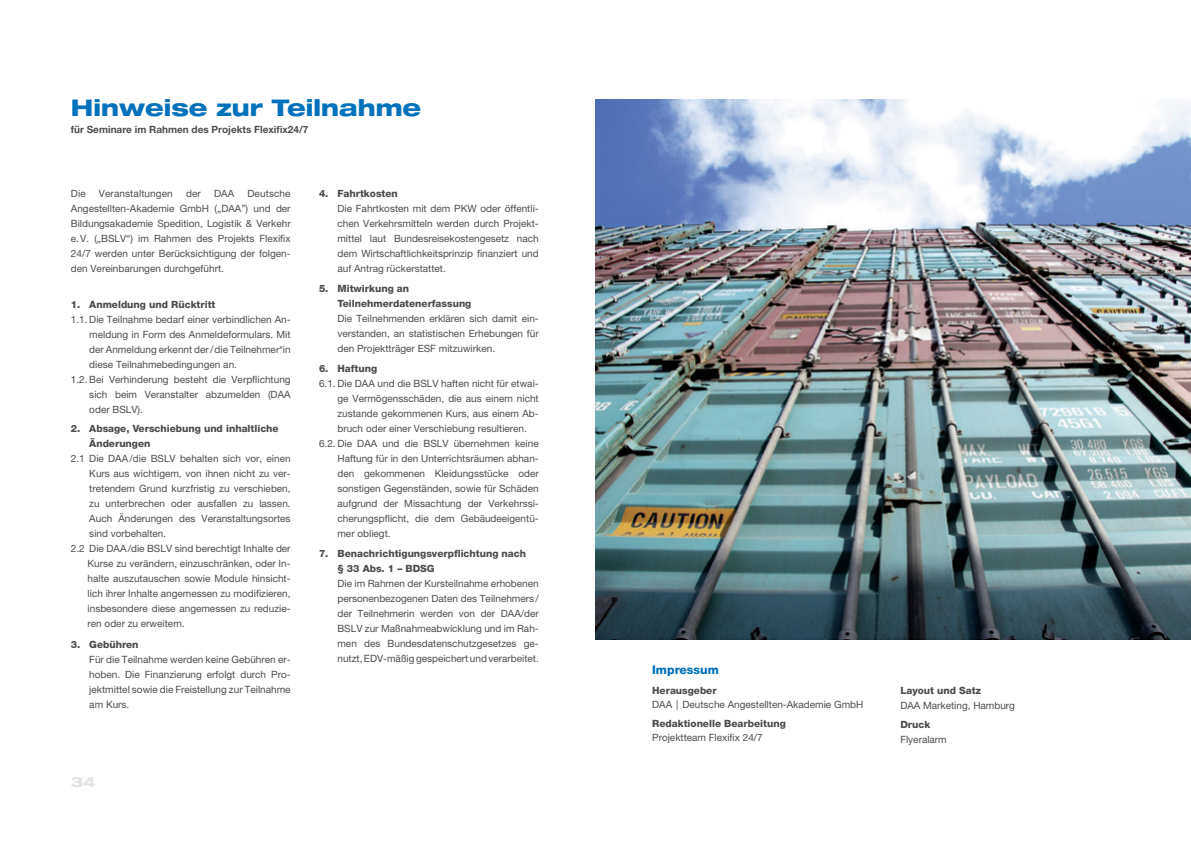
<style>
.page{position:relative;width:1191px;height:842px;background:#fff}
.page>*{position:absolute;margin:0;border:0;box-sizing:border-box;transform-origin:0 0}
.t1{font:800 expanded 23px "Helvetica Neue LT Pro";color:#0072bc}
.t2{font:800 expanded 14px "Helvetica Neue LT Pro";color:#e1e2e4}
.t3{font:800 12px "Helvetica Neue LT Pro";color:#0072bc}
.t4{font:10px/15px "Helvetica Neue LT Pro";color:#4b4c4d;text-align:justify}
.t5{font:800 10px/15px "Helvetica Neue LT Pro";color:#4b4c4d}
.t6{font:700 10px "Helvetica Neue LT Pro";color:#4b4c4d}
.s1{font-weight:800}
.s2{color:#57585a}
</style>
<div class="page">
<img style="left:595px;top:99px;width:596px;height:540px">
<h1 class="t1" style="left:71px;top:93px;width:352px">Hinweise zur Teilnahme</h1>
<p class="t6" style="left:71px;top:124px;width:239px">für Seminare im Rahmen des Projekts Flexifix24/7</p>
<p class="t4" style="left:71px;top:186px;width:221px;text-indent:177px">Deutsche Angestellten-Akademie GmbH („DAA”) und der Bildungsakademie Spedition, Logistik &amp; Verkehr e. V. („BSLV“) im Rahmen des Projekts Flexifix 24/7 werden unter Berücksichtigung der folgen&shy;den Vereinbarungen durchgeführt.</p>
<p class="t5" style="left:71px;top:297px;width:146px">1. Anmeldung und Rücktritt</p>
<p class="t4" style="left:71px;top:312px;width:221px">1.1. Die Teilnahme bedarf einer verbindlichen An-</p>
<p class="t4" style="left:89px;top:327px;width:203px">meldung in Form des Anmeldeformulars. Mit</p>
<p class="t4" style="left:89px;top:342px;width:203px">der Anmeldung erkennt der / die Teilnehmer*in</p>
<p class="t4" style="left:89px;top:357px;width:149px">diese Teilnahmebedingungen an.</p>
<p class="t4" style="left:71px;top:372px;width:221px">1.2. Bei Verhinderung besteht die Verpflichtung</p>
<p class="t4" style="left:89px;top:387px;width:203px">sich beim Veranstalter abzumelden (DAA</p>
<p class="t4" style="left:89px;top:402px;width:55px">oder BSLV).</p>
<p class="t5" style="left:89px;top:421px;width:191px;text-indent:-18px">2. Absage, Verschiebung und inhaltliche<br>Änderungen</p>
<p class="t4" style="left:71px;top:451px;width:221px">2.1 Die DAA /die BSLV behalten sich vor, einen</p>
<p class="t4" style="left:89px;top:466px;width:203px">Kurs aus wichtigem, von ihnen nicht zu ver-</p>
<p class="t4" style="left:89px;top:481px;width:203px">tretendem Grund kurzfristig zu verschieben,</p>
<p class="t4" style="left:89px;top:496px;width:203px">zu unterbrechen oder ausfallen zu lassen.</p>
<p class="t4" style="left:89px;top:511px;width:203px">Auch Änderungen des Veranstaltungsortes</p>
<p class="t4" style="left:89px;top:526px;width:78px">sind vorbehalten.</p>
<p class="t4" style="left:71px;top:541px;width:221px">2.2 Die DAA /die BSLV sind berechtigt Inhalte der</p>
<p class="t4" style="left:88px;top:556px;width:204px">Kurse zu verändern, einzuschränken, oder In-</p>
<p class="t4" style="left:88px;top:571px;width:204px">halte auszutauschen sowie Module hinsicht-</p>
<p class="t4" style="left:88px;top:586px;width:205px">lich ihrer Inhalte angemessen zu modifizieren,</p>
<p class="t4" style="left:88px;top:601px;width:205px">insbesondere diese angemessen zu reduzie-</p>
<p class="t4" style="left:88px;top:616px;width:99px">ren oder zu erweitern.</p>
<p class="t5" style="left:71px;top:637px;width:69px">3. Gebühren</p>
<p class="t4" style="left:89px;top:652px;width:203px">Für die Teilnahme werden keine Gebühren er&shy;hoben. Die Finanzierung erfolgt durch Pro&shy;jektmittel sowie die Freistellung zur Teilnahme am Kurs.</p>
<p class="t4" style="left:71px;top:186px;width:16px">Die</p>
<p class="t4" style="left:99px;top:186px;width:75px">Veranstaltungen</p>
<p class="t4" style="left:186px;top:186px;width:16px">der</p>
<p class="t4" style="left:214px;top:186px;width:22px">DAA</p>
<h2 class="t2" style="left:71px;top:773px;width:26px">34</h2>
<p class="t5" style="left:319px;top:186px;width:80px">4. Fahrtkosten</p>
<p class="t4" style="left:337px;top:201px;width:203px">Die Fahrtkosten mit dem PKW oder öffentli&shy;chen Verkehrsmitteln werden durch Projekt&shy;mittel laut Bundesreisekostengesetz nach dem Wirtschaftlichkeitsprinzip finanziert und auf Antrag rückerstattet.</p>
<p class="t5" style="left:337px;top:281px;width:135px;text-indent:-18px">5. Mitwirkung an<br>Teilnehmerdatener fassung</p>
<p class="t4" style="left:337px;top:311px;width:203px">Die Teilnehmenden erklären sich damit ein&shy;verstanden, an statistischen Erhebungen für den Projektträger ESF mitzuwirken.</p>
<p class="t5" style="left:319px;top:361px;width:60px">6. Haftung</p>
<p class="t4" style="left:319px;top:376px;width:221px">6.1. Die DAA und die BSLV haften nicht für etwai-</p>
<p class="t4" style="left:337px;top:391px;width:203px">ge Vermögensschäden, die aus einem nicht</p>
<p class="t4" style="left:337px;top:406px;width:203px">zustande gekommenen Kurs, aus einem Ab-</p>
<p class="t4" style="left:337px;top:421px;width:191px">bruch oder einer Verschiebung resultieren.</p>
<p class="t4" style="left:319px;top:436px;width:221px">6.2. Die DAA und die BSLV übernehmen keine</p>
<p class="t4" style="left:337px;top:451px;width:203px">Haftung für in den Unterrichtsräumen abhan-</p>
<p class="t4" style="left:337px;top:466px;width:203px">den gekommenen Kleidungsstücke oder</p>
<p class="t4" style="left:337px;top:481px;width:203px">sonstigen Gegenständen, sowie für Schäden</p>
<p class="t4" style="left:337px;top:496px;width:203px">aufgrund der Missachtung der Verkehrssi-</p>
<p class="t4" style="left:337px;top:511px;width:203px">cherungspflicht, die dem Gebäudeeigentü-</p>
<p class="t4" style="left:337px;top:526px;width:55px">mer obliegt.</p>
<p class="t5" style="left:337px;top:546px;width:190px;text-indent:-18px">7. Benachrichtigungsverpflichtung nach § 33 Abs. 1 – BDSG</p>
<p class="t4" style="left:337px;top:576px;width:203px">Die im Rahmen der Kursteilnahme erhobenen personenbezogenen Daten des Teilnehmers / der Teilnehmerin werden von der DAA/der BSLV zur Maßnahmeabwicklung und im Rah&shy;men des Bundesdatenschutzgesetzes ge&shy;nutzt, EDV-mäßig gespeichert und verarbeitet.</p>
<p class="t3" style="left:652px;top:663px;width:68px">Impressum</p>
<p class="t4" style="left:652px;top:683px;width:213px;line-height:14px"><span class="s1">Herausgeber<br></span>DAA <span class="s2">|</span> Deutsche Angestellten-Akademie GmbH</p>
<p class="t5" style="left:652px;top:716px;width:135px">Redaktionelle Bearbeitung</p>
<p class="t4" style="left:652px;top:730px;width:112px">Projektteam Flexifix 24/7</p>
<p class="t5" style="left:900px;top:683px;width:82px">Layout und Satz</p>
<p class="t4" style="left:900px;top:697px;width:116px">DAA Marketing, Hamburg</p>
<p class="t5" style="left:900px;top:717px;width:32px">Druck</p>
<p class="t4" style="left:900px;top:732px;width:48px">Flyeralarm</p>
</div>
